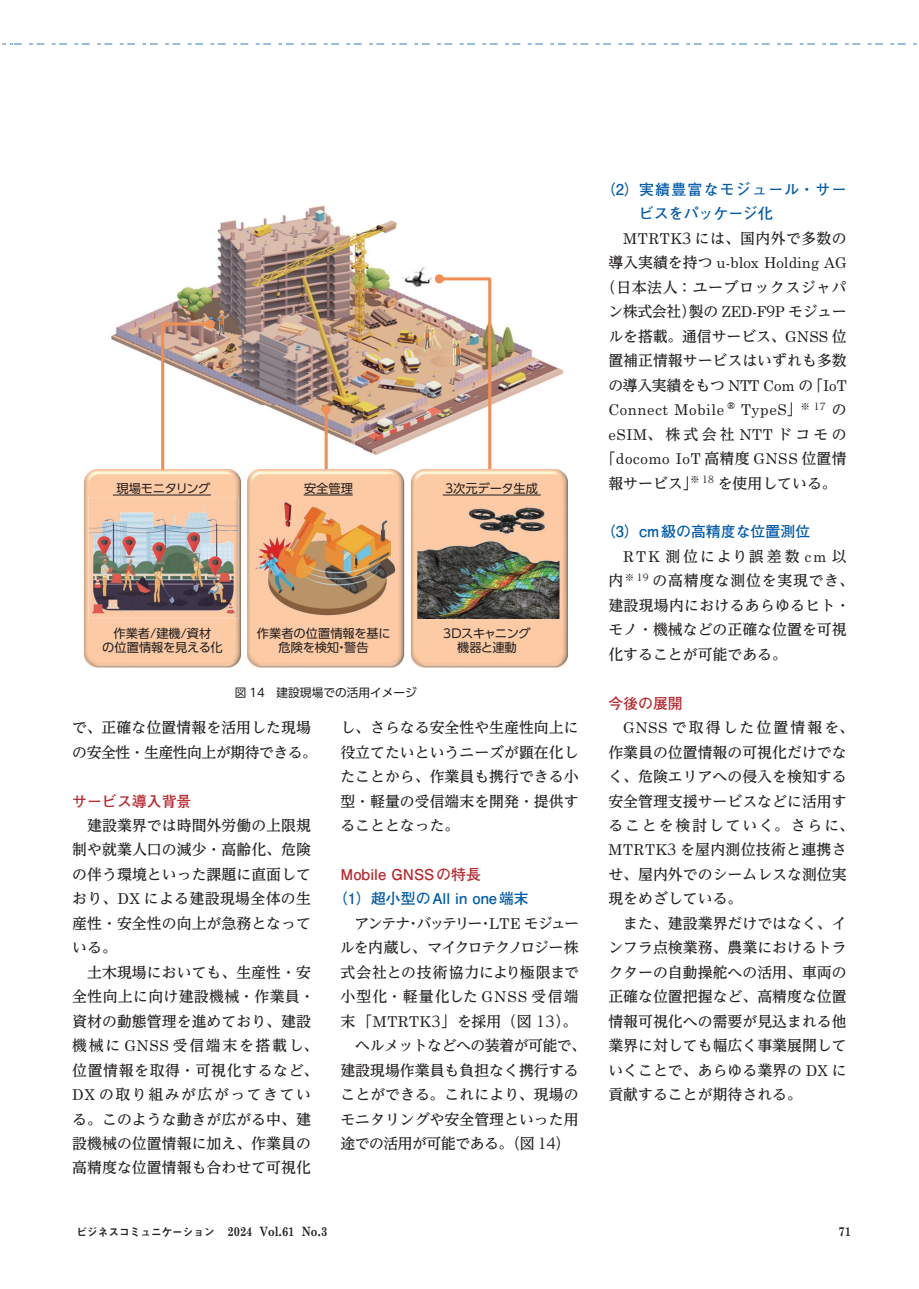
<style>
.page{position:relative;width:919px;height:1289px;background:#fff}
.page>*{position:absolute;margin:0;border:0;box-sizing:border-box;transform-origin:0 0}
.t1{font:500 14.85px/24.5px "UD Reimin Pro";color:#231f20;text-align:justify}
.t2{font:500 14.85px/24.5px "UD Reimin Pro";letter-spacing:.02em;color:#231f20}
.t3{font:14.85px "Century Sb SI";letter-spacing:.04em;color:#231f20}
.t4{font:500 14.85px "UD Reimin Pro";letter-spacing:-.035em;color:#231f20}
.t5{font:700 14.85px "Futo Go B101 Pro";color:#015aaa}
.t6{font:700 14.85px "Futo Go B101 Pro";color:#b7282e}
.t7{font:700 14.85px/24.5px "Futo Go B101 Pro";letter-spacing:.085em;color:#015aaa}
.t8{font:14.85px "Century Sb SI";color:#231f20}
.t9{font:500 14.85px "UD Reimin Pro";letter-spacing:-.11em;color:#231f20}
.t10{font:500 14.85px "UD Reimin Pro";letter-spacing:-.08em;color:#231f20}
.t11{font:500 14.85px "UD Reimin Pro";letter-spacing:.025em;color:#231f20}
.t12{font:500 14.85px "UD Reimin Pro";letter-spacing:.22em;color:#231f20}
.t13{font:500 14.85px "UD Reimin Pro";letter-spacing:.08em;color:#231f20}
.t14{font:12.75px "Century Sb Bold SI";color:#231f20;scale:.85 1}
.t15{font:12.3px/14.2px "UD Shin Go Pro";letter-spacing:-.005em;color:#231f20;text-align:center}
.t16{font:12.3px/14.2px "UD Shin Go Pro";letter-spacing:-.04em;color:#231f20;text-align:center}
.t17{font:12.3px "UD Shin Go Pro";letter-spacing:-.035em;color:#231f20}
.t18{font:11.7px "UD Shin Go Pro";color:#231f20}
.s1{font-weight:400}
.s2{font-family:"Century Sb SI";font-weight:400}
.s3{font-family:"UD Reimin Pro";font-weight:500}
.s4{font-family:"Midashi Go Pro MB31";font-size:10.65px}
</style>
<div class="page">
<svg style="left:2px;top:44px;width:915px;height:1px"></svg>
<img style="left:410px;top:469px;width:158px;height:199px">
<img style="left:247px;top:469px;width:157px;height:199px">
<img style="left:111px;top:205px;width:453px;height:252px">
<img style="left:84px;top:469px;width:157px;height:199px">
<svg style="left:113px;top:494px;width:98px;height:1px"></svg>
<svg style="left:161px;top:319px;width:54px;height:150px"></svg>
<svg style="left:321px;top:404px;width:10px;height:65px"></svg>
<svg style="left:303px;top:494px;width:49px;height:1px"></svg>
<svg style="left:442px;top:494px;width:98px;height:1px"></svg>
<svg style="left:435px;top:274px;width:56px;height:195px"></svg>
<img style="left:422px;top:324px;width:38px;height:43px">
<img style="left:399px;top:263px;width:35px;height:29px">
<img style="left:217px;top:310px;width:12px;height:28px">
<img style="left:88px;top:497px;width:150px;height:121px">
<img style="left:123px;top:536px;width:12px;height:21px">
<img style="left:98px;top:536px;width:12px;height:21px">
<img style="left:152px;top:543px;width:13px;height:21px">
<img style="left:187px;top:533px;width:13px;height:20px">
<img style="left:209px;top:556px;width:12px;height:21px">
<img style="left:253px;top:500px;width:145px;height:116px">
<img style="left:418px;top:504px;width:141px;height:114px">
<p class="t17" style="left:116px;top:478px;width:95px">現場モニタリング</p>
<p class="t15" style="left:304px;top:481px;width:50px">安全管理</p>
<p class="t15" style="left:443px;top:481px;width:96px">３次元データ生成</p>
<p class="t15" style="left:102px;top:625px;width:122px">作業者/建機/資材<br>の位置情報を見える化</p>
<p class="t15" style="left:257px;top:625px;width:135px">作業者の位置情報を基に危険を検知・警告</p>
<p class="t16" style="left:443px;top:625px;width:89px">3Dスキャニング機器と連動</p>
<p class="t18" style="left:235px;top:682px;width:184px">図 14　建設現場での活用イメージ</p>
<p class="t1" style="left:72px;top:715px;width:246px">で、正確な位置情報を活用した現場の安全性<span class="s1">・</span>生産性向上が期待できる。</p>
<p class="t6" style="left:72px;top:789px;width:121px">サービス導入背景</p>
<p class="t1" style="left:72px;top:812px;width:240px;text-indent:15px">建設業界では時間外労働の上限規制や就業人口の減少<span class="s1">・</span>高齢化、危険の伴う環境といった課題に直面しており、<span class="s2">DX</span> による建設現場全体の生産性<span class="s1">・</span>安全性の向上が急務となっている。</p>
<p class="t1" style="left:72px;top:959px;width:248px;text-align:center">土木現場においても、生産性<span class="s1">・</span>安<br>全性向上に向け建設機械<span class="s1">・</span>作業員<span class="s1">・</span>資材の動態管理を進めており、建設機械に <span class="s2">GNSS</span> 受信端末を搭載し、位置情報を取得<span class="s1">・</span>可視化するなど、<br><span class="s2">DX</span> の取り組みが広がってきている。このような動きが広がる中、建設機械の位置情報に加え、作業員の高精度な位置情報も合わせて可視化</p>
<p class="t1" style="left:340px;top:715px;width:240px">し、さらなる安全性や生産性向上に役立てたいというニーズが顕在化したことから、作業員も携行できる小型<span class="s1">・</span>軽量の受信端末を開発<span class="s1">・</span>提供することとなった。</p>
<p class="t6" style="left:340px;top:862px;width:142px">Mobile GNSSの特長</p>
<p class="t5" style="left:333px;top:886px;width:197px">（1）超小型のAll in one端末</p>
<p class="t9" style="left:354px;top:911px;width:226px">アンテナ<span class="s1">・</span>バッテリー<span class="s1">・</span><span class="s2">LTE</span> モジュー</p>
<p class="t10" style="left:340px;top:935px;width:240px">ルを内蔵し、マイクロテクノロジー株</p>
<p class="t1" style="left:340px;top:959px;width:240px">式会社との技術協力により極限まで</p>
<p class="t13" style="left:340px;top:984px;width:240px">小型化<span class="s1">・</span>軽量化した <span class="s2">GNSS</span> 受信端</p>
<p class="t1" style="left:340px;top:1008px;width:238px">末「<span class="s2">MTRTK</span><span class="s1">3</span>」を採用（図 <span class="s1">13</span>）。</p>
<p class="t4" style="left:355px;top:1033px;width:232px">ヘルメットなどへの装着が可能で、</p>
<p class="t1" style="left:340px;top:1057px;width:240px">建設現場作業員も負担なく携行する</p>
<p class="t1" style="left:340px;top:1081px;width:240px">ことができる。これにより、現場の</p>
<p class="t1" style="left:340px;top:1106px;width:240px">モニタリングや安全管理といった用</p>
<p class="t4" style="left:340px;top:1131px;width:231px">途での活用が可能である。（図 <span class="s1">14</span>）</p>
<p class="t7" style="left:639px;top:175px;width:209px;text-indent:-38px">（2） 実績豊富なモジュール・サービスをパッケージ化</p>
<p class="t11" style="left:623px;top:226px;width:225px"><span class="s2">MTRTK</span><span class="s1">3</span> には、国内外で多数の</p>
<p class="t8" style="left:608px;top:250px;width:240px"><span class="s3">導入実績を持つ</span> u-blox Holding AG</p>
<p class="t1" style="left:601px;top:274px;width:247px;text-align:center">（日本法人<span class="s1">：</span>ユーブロックスジャパン株式会社）製の <span class="s2">ZED-F</span><span class="s1">9</span><span class="s2">P</span> モジュールを搭載。通信サービス、<span class="s2">GNSS</span> 位置補正情報サービスはいずれも多数の導入実績をもつ <span class="s2">NTT Com</span> の「<span class="s2">IoT</span></p>
<p class="t3" style="left:608px;top:397px;width:240px">Connect Mobile <span class="s3">®</span>TypeS<span class="s3">」</span><sup>※</sup> <sup>17</sup> <span class="s3">の</span></p>
<p class="t12" style="left:608px;top:422px;width:240px"><span class="s2">eSIM</span>、株式会社<span class="s2">NTT</span>ドコモの</p>
<p class="t3" style="left:601px;top:446px;width:247px"><span class="s3">「</span>docomo IoT <span class="s3">高精度</span> GNSS <span class="s3">位置情</span></p>
<p class="t1" style="left:608px;top:470px;width:230px">報サービス」<sup>※</sup> <sup>18</sup> を使用している。</p>
<p class="t5" style="left:601px;top:520px;width:211px">（3）cm級の高精度な位置測位</p>
<p class="t2" style="left:608px;top:543px;width:247px;text-indent:15px"><span class="s2">RTK</span> 測位により誤差数 <span class="s2">cm</span> 以内<sup>※</sup> <sup>19</sup> の高精度な測位を実現でき、建設現場内におけるあらゆるヒト<span class="s1">・</span>モノ<span class="s1">・</span>機械などの正確な位置を可視化することが可能である。</p>
<p class="t6" style="left:608px;top:691px;width:76px">今後の展開</p>
<p class="t1" style="left:608px;top:715px;width:247px;text-align:left;text-indent:15px"><span class="s2">GNSS</span> で取得した位置情報を、作業員の位置情報の可視化だけでなく、危険エリアへの侵入を検知する安全管理支援サービスなどに活用することを検討していく。さらに、<br><span class="s2">MTRTK</span><span class="s1">3</span> を屋内測位技術と連携させ、屋内外でのシームレスな測位実現をめざしている。</p>
<p class="t1" style="left:608px;top:910px;width:240px;text-indent:15px">また、建設業界だけではなく、インフラ点検業務、農業におけるトラクターの自動操舵への活用、車両の正確な位置把握など、高精度な位置情報可視化への需要が見込まれる他業界に対しても幅広く事業展開していくことで、あらゆる業界の <span class="s2">DX</span> に貢献することが期待される。</p>
<p class="t14" style="left:77px;top:1221px;width:296px"><span class="s4">ビジネスコミュニケーション</span> 2024 Vol.61 No.3</p>
<p class="t14" style="left:838px;top:1221px;width:16px">71</p>
</div>
